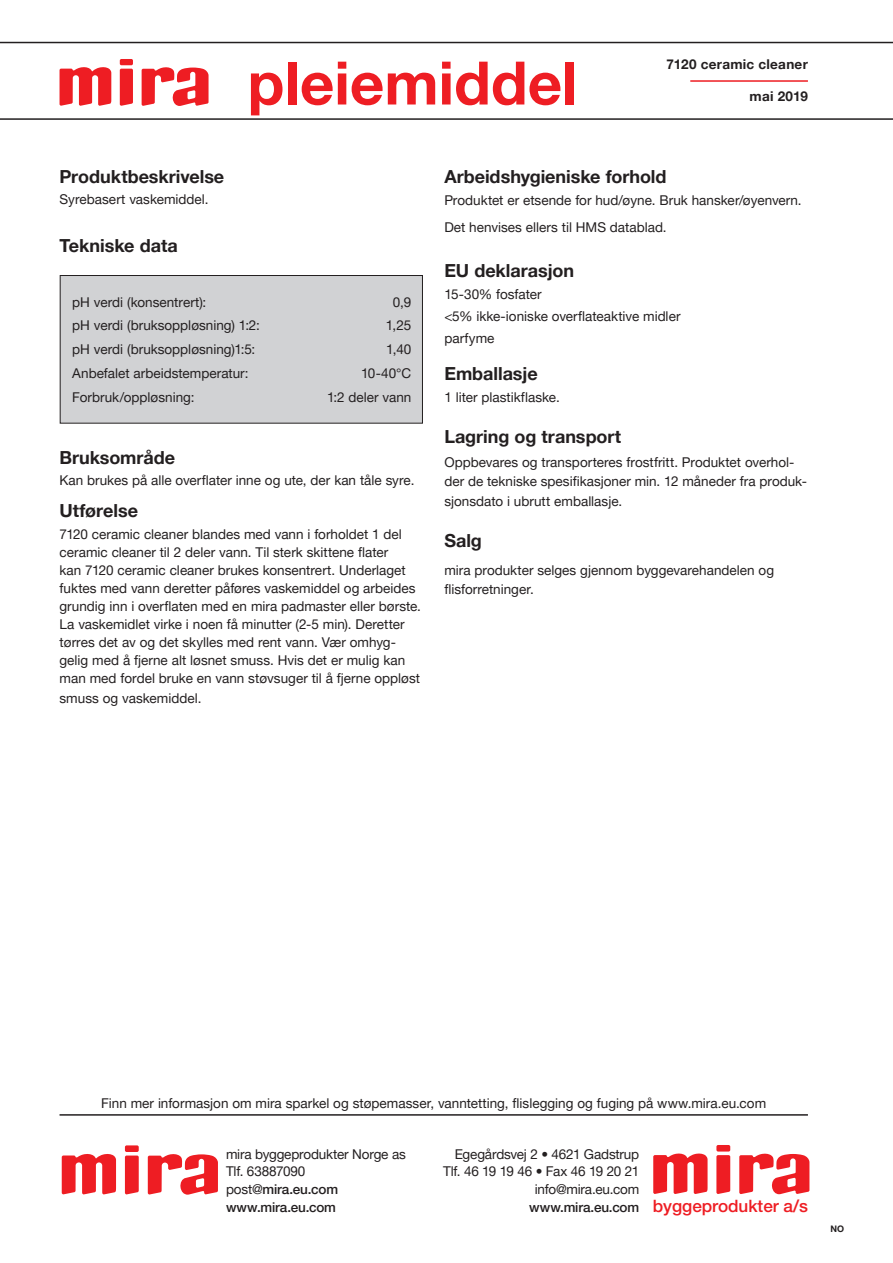
<style>
.page{position:relative;width:893px;height:1263px;background:#fff}
.page>*{position:absolute;margin:0;border:0;box-sizing:border-box;transform-origin:0 0}
.TYPE_OVERSKRIFT{font:700 60px "Helvetica Neue LT Pro";color:#ee1d23}
.BRØD{font:700 18px "Helvetica Neue LT Pro";color:#231f20}
.BRØD_OVERSKRIFT{font:700 18px "Helvetica Neue LT Pro";letter-spacing:-.005em;color:#231f20}
.t1{font:500 17.1px "Helvetica Neue LT Pro";color:#ee1d23}
.BRØD-2{font:13.5px/18px "Helvetica Neue LT Pro";color:#231f20}
.BRØD_OVERSKRIFT-2{font:13.5px "Helvetica Neue LT Pro";color:#231f20}
.t2{font:500 13.5px "Helvetica Neue LT Pro";letter-spacing:-.01em;color:#231f20}
.BRØD-3{font:700 13.5px "Helvetica Neue LT Pro";letter-spacing:.02em;color:#231f20}
.BRØD-4{font:13.5px "Helvetica Neue LT Pro";letter-spacing:-.025em;color:#231f20}
.over{font:700 9px "Helvetica Neue LT Pro";color:#231f20}
.s1{font-weight:400}
</style>
<div class="page">
<div style="left:60px;top:275px;width:362px;height:148px;background:#d1d2d4"></div>
<div style="left:60px;top:275px;width:363px;height:148px;border:1px solid #231f20"></div>
<hr style="left:60px;top:1114px;width:748px;height:2px;background:#231f20">
<hr style="left:0;top:118px;width:893px;height:2px;background:#231f20">
<hr style="left:0;top:42px;width:893px;height:1px;background:#231f20">
<svg style="left:120px;top:69px;width:13px;height:37px"></svg>
<div style="left:120px;top:59px;width:13px;height:6px;background:#ee1d23;border-radius:2px"></div>
<svg style="left:60px;top:67px;width:52px;height:39px"></svg>
<svg style="left:142px;top:67px;width:67px;height:39px"></svg>
<svg style="left:125px;top:1155px;width:14px;height:39px"></svg>
<div style="left:125px;top:1145px;width:14px;height:7px;background:#ee1d23;border-radius:2px"></div>
<svg style="left:62px;top:1154px;width:55px;height:40px"></svg>
<svg style="left:148px;top:1154px;width:70px;height:41px"></svg>
<svg style="left:716px;top:1155px;width:14px;height:39px"></svg>
<div style="left:716px;top:1145px;width:14px;height:6px;background:#ee1d23;border-radius:2px"></div>
<svg style="left:653px;top:1153px;width:55px;height:41px"></svg>
<svg style="left:739px;top:1153px;width:70px;height:41px"></svg>
<hr style="left:690px;top:80px;width:118px;height:2px;background:#ee1d23">
<p class="TYPE_OVERSKRIFT" style="left:248px;top:46px;width:331px">pleiemiddel</p>
<p class="BRØD-3" style="left:666px;top:55px;width:143px">7120 ceramic cleaner</p>
<p class="BRØD-3" style="left:750px;top:88px;width:60px">mai 2019</p>
<p class="BRØD_OVERSKRIFT" style="left:60px;top:165px;width:166px">Produktbeskrivelse</p>
<p class="BRØD-2" style="left:60px;top:190px;width:151px">Syrebasert vaskemiddel.</p>
<p class="BRØD" style="left:60px;top:234px;width:120px">Tekniske data</p>
<p class="BRØD-2" style="left:72px;top:292px;width:136px">pH verdi (konsentrert):</p>
<p class="BRØD-2" style="left:393px;top:292px;width:20px">0,9</p>
<p class="BRØD-2" style="left:72px;top:316px;width:189px">pH verdi (bruksoppløsning) 1:2:</p>
<p class="BRØD-2" style="left:386px;top:316px;width:27px">1,25</p>
<p class="BRØD-2" style="left:72px;top:340px;width:185px">pH verdi (bruksoppløsning)1:5:</p>
<p class="BRØD-2" style="left:386px;top:340px;width:27px">1,40</p>
<p class="BRØD-2" style="left:72px;top:364px;width:178px">Anbefalet arbeidstemperatur:</p>
<p class="BRØD-2" style="left:361px;top:364px;width:52px">10-40°C</p>
<p class="BRØD-2" style="left:72px;top:387px;width:124px">Forbruk/oppløsning:</p>
<p class="BRØD-2" style="left:327px;top:387px;width:86px">1:2 deler vann</p>
<p class="BRØD_OVERSKRIFT" style="left:60px;top:446px;width:117px">Bruksområde</p>
<p class="BRØD-2" style="left:60px;top:471px;width:356px">Kan brukes på alle overflater inne og ute, der kan tåle syre.</p>
<p class="BRØD" style="left:60px;top:500px;width:80px">Utførelse</p>
<p class="BRØD-2" style="left:60px;top:525px;width:363px">7120 ceramic cleaner blandes med vann i forholdet 1 del ceramic cleaner til 2 deler vann. Til sterk skittene flater<br>kan 7120 ceramic cleaner brukes konsentrert. Underlaget fuktes med vann deretter påføres vaskemiddel og arbeides grundig inn i overflaten med en mira padmaster eller børste.<br>La vaskemidlet virke i noen få minutter (2-5 min). Deretter tørres det av og det skylles med rent vann. Vær omhyg&shy;gelig med å fjerne alt løsnet smuss. Hvis det er mulig kan man med fordel bruke en vann støvsuger til å fjerne oppløst</p>
<p class="BRØD-2" style="left:60px;top:689px;width:143px">smuss og vaskemiddel.</p>
<p class="BRØD" style="left:444px;top:165px;width:224px">Arbeidshygieniske forhold</p>
<p class="BRØD-2" style="left:444px;top:191px;width:359px">Produktet er etsende for hud/øyne. Bruk hansker/øyenvern.</p>
<p class="BRØD-2" style="left:444px;top:218px;width:224px">Det henvises ellers til HMS datablad.</p>
<p class="BRØD_OVERSKRIFT" style="left:444px;top:259px;width:131px">EU deklarasjon</p>
<p class="BRØD-2" style="left:444px;top:285px;width:99px">15-30% fosfater</p>
<p class="BRØD-2" style="left:444px;top:307px;width:238px">&lt;5% ikke-ioniske overflateaktive midler</p>
<p class="BRØD-2" style="left:444px;top:329px;width:52px">parfyme</p>
<p class="BRØD_OVERSKRIFT" style="left:444px;top:362px;width:95px">Emballasje</p>
<p class="BRØD-2" style="left:444px;top:388px;width:117px">1 liter plastikflaske.</p>
<p class="BRØD" style="left:444px;top:425px;width:178px">Lagring og transport</p>
<p class="BRØD-2" style="left:444px;top:452px;width:363px;line-height:19.5px">Oppbevares og transporteres frostfritt. Produktet overhol&shy;der de tekniske spesifikasjoner min. 12 måneder fra produk&shy;sjonsdato i ubrutt emballasje.</p>
<p class="BRØD" style="left:444px;top:529px;width:39px">Salg</p>
<p class="BRØD-2" style="left:444px;top:560px;width:331px;line-height:19.5px">mira produkter selges gjennom byggevarehandelen og flisforretninger.</p>
<p class="BRØD_OVERSKRIFT-2" style="left:101px;top:1095px;width:666px">Finn mer informasjon om mira sparkel og støpemasser, vanntetting, flislegging og fuging på www.mira.eu.com</p>
<p class="BRØD-2" style="left:455px;top:1144px;width:186px">Egegårdsvej 2 • 4621 Gadstrup</p>
<p class="BRØD-4" style="left:443px;top:1163px;width:198px">Tlf. 46 19 19 46 • Fax 46 19 20 21</p>
<p class="BRØD-2" style="left:535px;top:1180px;width:106px">info@mira.eu.com</p>
<p class="t2" style="left:529px;top:1199px;width:112px">www.mira.eu.com</p>
<p class="BRØD-2" style="left:226px;top:1144px;width:181px">mira byggeprodukter Norge as</p>
<p class="BRØD-2" style="left:226px;top:1162px;width:81px">Tlf. 63887090</p>
<p class="t2" style="left:226px;top:1181px;width:114px"><span class="s1">post@</span>mira.eu.com</p>
<p class="t2" style="left:226px;top:1199px;width:112px">www.mira.eu.com</p>
<p class="t1" style="left:653px;top:1195px;width:157px">byggeprodukter a/s</p>
<p class="over" style="left:831px;top:1223px;width:15px">NO</p>
</div>
